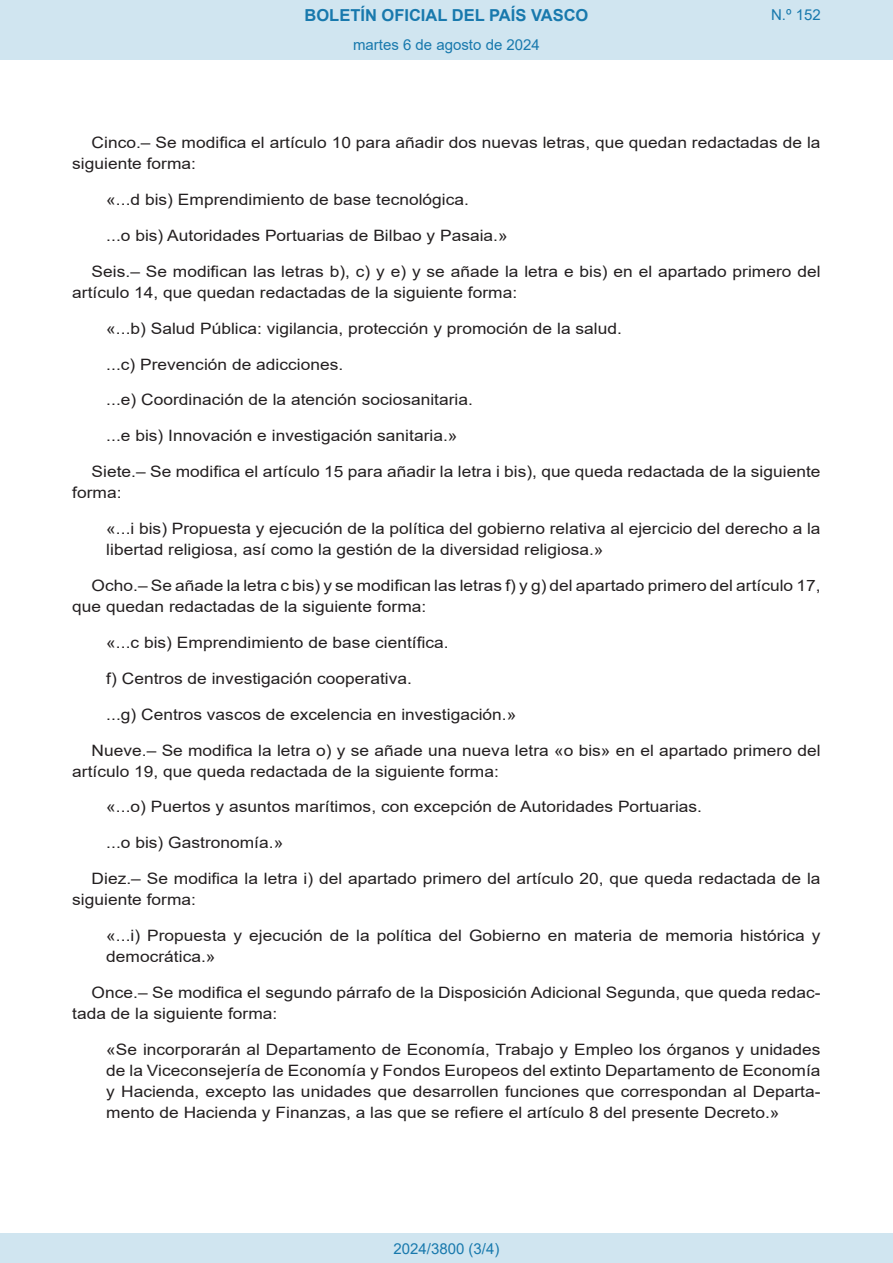
<style>
.page{position:relative;width:893px;height:1263px;background:#fff}
.page>*{position:absolute;margin:0;border:0;box-sizing:border-box;transform-origin:0 0}
.t1{font:700 16.5px "Arial";color:#1879ad}
.BOPVDetalle1{font:15.6px/21px "Arial";color:#231f20;scale:1.11 1}
.BOPVDetalle{font:15.6px/21px "Arial";color:#231f20;scale:1.11 1}
.Paginacion_Centro{font:15px "Arial";color:#1879ad}
</style>
<div class="page">
<div style="left:0;top:0;width:893px;height:60px;background:#d0e5f0"></div>
<div style="left:0;top:1233px;width:893px;height:30px;background:#d0e5f0"></div>
<p class="t1" style="left:305px;top:3px;width:285px">BOLETÍN OFICIAL DEL PAÍS VASCO</p>
<p class="Paginacion_Centro" style="left:353px;top:35px;width:188px">martes 6 de agosto de 2024</p>
<p class="Paginacion_Centro" style="left:771px;top:5px;width:51px">N.º 152</p>
<p class="BOPVDetalle" style="left:72px;top:132px;width:676px;text-indent:19px">Cinco.– Se modifica el artículo 10 para añadir dos nuevas letras, que quedan redactadas de la siguiente forma:</p>
<p class="BOPVDetalle1" style="left:106px;top:189px;width:328px">«...d bis) Emprendimiento de base tecnológica.</p>
<p class="BOPVDetalle1" style="left:106px;top:225px;width:363px">...o bis) Autoridades Portuarias de Bilbao y Pasaia.»</p>
<p class="BOPVDetalle" style="left:72px;top:261px;width:676px;text-indent:19px">Seis.– Se modifican las letras b), c) y e) y se añade la letra e bis) en el apartado primero del artículo 14, que quedan redactadas de la siguiente forma:</p>
<p class="BOPVDetalle1" style="left:106px;top:318px;width:466px">«...b) Salud Pública: vigilancia, protección y promoción de la salud.</p>
<p class="BOPVDetalle1" style="left:106px;top:353px;width:215px">...c) Prevención de adicciones.</p>
<p class="BOPVDetalle1" style="left:106px;top:389px;width:332px">...e) Coordinación de la atención sociosanitaria.</p>
<p class="BOPVDetalle1" style="left:106px;top:425px;width:318px">...e bis) Innovación e investigación sanitaria.»</p>
<p class="BOPVDetalle" style="left:72px;top:461px;width:676px;text-indent:19px">Siete.– Se modifica el artículo 15 para añadir la letra i bis), que queda redactada de la siguiente forma:</p>
<p class="BOPVDetalle1" style="left:106px;top:518px;width:645px">«...i bis) Propuesta y ejecución de la política del gobierno relativa al ejercicio del derecho a la libertad religiosa, así como la gestión de la diversidad religiosa.»</p>
<p class="BOPVDetalle" style="left:72px;top:575px;width:676px;text-indent:19px">Ocho.– Se añade la letra c bis) y se modifican las letras f) y g) del apartado primero del artículo 17, que quedan redactadas de la siguiente forma:</p>
<p class="BOPVDetalle1" style="left:106px;top:632px;width:310px">«...c bis) Emprendimiento de base científica.</p>
<p class="BOPVDetalle1" style="left:106px;top:668px;width:277px">f) Centros de investigación cooperativa.</p>
<p class="BOPVDetalle1" style="left:106px;top:703px;width:371px">...g) Centros vascos de excelencia en investigación.»</p>
<p class="BOPVDetalle" style="left:72px;top:739px;width:676px;text-indent:19px">Nueve.– Se modifica la letra o) y se añade una nueva letra «o bis» en el apartado primero del artículo 19, que queda redactada de la siguiente forma:</p>
<p class="BOPVDetalle1" style="left:106px;top:796px;width:538px">«...o) Puertos y asuntos marítimos, con excepción de Autoridades Portuarias.</p>
<p class="BOPVDetalle1" style="left:106px;top:832px;width:161px">...o bis) Gastronomía.»</p>
<p class="BOPVDetalle" style="left:72px;top:868px;width:676px;text-indent:19px">Diez.– Se modifica la letra i) del apartado primero del artículo 20, que queda redactada de la siguiente forma:</p>
<p class="BOPVDetalle1" style="left:106px;top:925px;width:645px">«...i) Propuesta y ejecución de la política del Gobierno en materia de memoria histórica y democrática.»</p>
<p class="BOPVDetalle" style="left:72px;top:982px;width:676px;text-indent:19px">Once.– Se modifica el segundo párrafo de la Disposición Adicional Segunda, que queda redac&shy;tada de la siguiente forma:</p>
<p class="BOPVDetalle1" style="left:106px;top:1039px;width:645px;text-align:justify">«Se incorporarán al Departamento de Economía, Trabajo y Empleo los órganos y unidades de la Viceconsejería de Economía y Fondos Europeos del extinto Departamento de Economía y Hacienda, excepto las unidades que desarrollen funciones que correspondan al Departa&shy;mento de Hacienda y Finanzas, a las que se refiere el artículo 8 del presente Decreto.»</p>
<p class="Paginacion_Centro" style="left:393px;top:1238px;width:107px">2024/3800 (3/4)</p>
</div>
